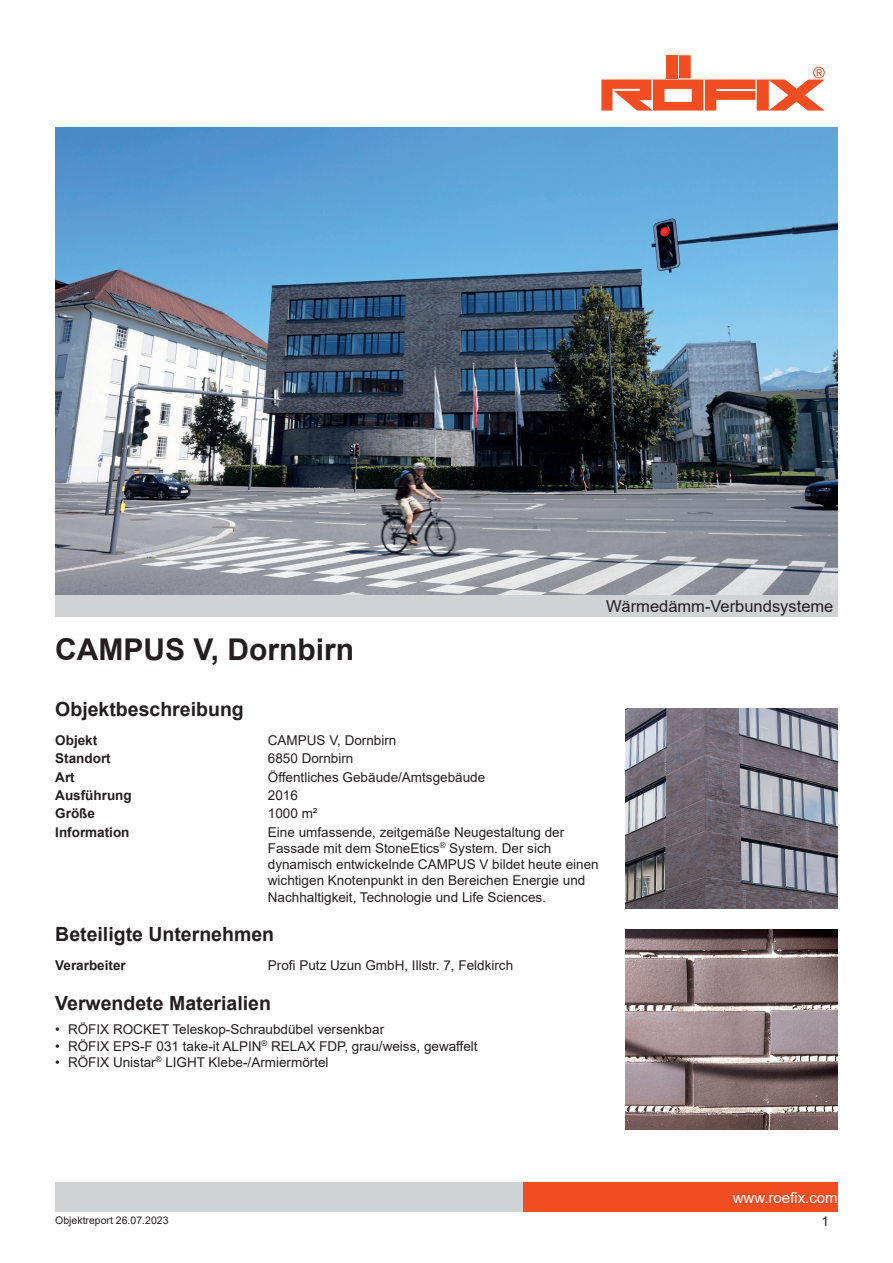
<style>
.page{position:relative;width:893px;height:1263px;background:#fff}
.page>*{position:absolute;margin:0;border:0;box-sizing:border-box;transform-origin:0 0}
.t1{font:700 30px "Arial";color:#231f20}
.t2{font:700 19.5px "Arial";color:#231f20}
.t3{font:16.5px "Arial";color:#231f20}
.t4{font:15px "Arial";color:#fff}
.t5{font:13.5px/16.2px "Arial";color:#231f20}
.t6{font:700 13.5px "Arial";color:#231f20}
.t7{font:10.5px "Arial";color:#231f20}
</style>
<div class="page">
<div style="left:523px;top:1182px;width:315px;height:30px;background:#f04d22"></div>
<div style="left:55px;top:1182px;width:468px;height:30px;background:#d1d2d4"></div>
<div style="left:679px;top:55px;width:12px;height:23px;background:#f04d22"></div>
<div style="left:666px;top:55px;width:11px;height:23px;background:#f04d22"></div>
<svg style="left:601px;top:67px;width:224px;height:44px"></svg>
<img style="left:55px;top:128px;width:783px;height:467px">
<div style="left:55px;top:595px;width:783px;height:22px;background:#d1d2d4"></div>
<img style="left:625px;top:709px;width:213px;height:199px">
<img style="left:625px;top:930px;width:213px;height:199px">
<p class="t3" style="left:606px;top:595px;width:229px">Wärmedämm-Verbundsysteme</p>
<h1 class="t1" style="left:55px;top:628px;width:300px">CAMPUS V, Dornbirn</h1>
<h2 class="t2" style="left:55px;top:696px;width:190px">Objektbeschreibung</h2>
<p class="t6" style="left:55px;top:731px;width:44px">Objekt</p>
<p class="t5" style="left:268px;top:732px;width:130px">CAMPUS V, Dornbirn</p>
<p class="t6" style="left:55px;top:749px;width:57px">Standort</p>
<p class="t5" style="left:268px;top:750px;width:87px">6850 Dornbirn</p>
<p class="t6" style="left:55px;top:767px;width:21px">Art</p>
<p class="t5" style="left:268px;top:769px;width:219px">Öffentliches Gebäude/Amtsgebäude</p>
<p class="t6" style="left:55px;top:786px;width:78px">Ausführung</p>
<p class="t5" style="left:268px;top:787px;width:32px">2016</p>
<p class="t6" style="left:55px;top:804px;width:41px">Größe</p>
<p class="t5" style="left:268px;top:805px;width:51px">1000 m²</p>
<p class="t6" style="left:55px;top:822px;width:76px">Information</p>
<p class="t5" style="left:268px;top:824px;width:332px">Eine umfassende, zeitgemäße Neugestaltung der Fassade mit dem StoneEtics<sup>®</sup> System. Der sich dynamisch entwickelnde CAMPUS V bildet heute einen wichtigen Knotenpunkt in den Bereichen Energie und Nachhaltigkeit, Technologie und Life Sciences.</p>
<h2 class="t2" style="left:55px;top:921px;width:220px">Beteiligte Unternehmen</h2>
<p class="t6" style="left:55px;top:956px;width:72px">Verarbeiter</p>
<p class="t5" style="left:268px;top:957px;width:247px">Profi Putz Uzun GmbH, Illstr. 7, Feldkirch</p>
<h2 class="t2" style="left:55px;top:989px;width:217px">Verwendete Materialien</h2>
<p class="t5" style="left:55px;top:1021px;width:330px">• RÖFIX ROCKET Teleskop-Schraubdübel versenkbar</p>
<p class="t5" style="left:55px;top:1038px;width:424px">• RÖFIX EPS-F 031 take-it ALPIN<sup>®</sup> RELAX FDP, grau/weiss, gewaffelt</p>
<p class="t5" style="left:55px;top:1054px;width:275px">• RÖFIX Unistar<sup>®</sup> LIGHT Klebe-/Armiermörtel</p>
<p class="t7" style="left:55px;top:1213px;width:115px">Objektreport 26.07.2023</p>
<p class="t4" style="left:733px;top:1187px;width:107px">www.roefix.com</p>
<p class="t5" style="left:821px;top:1213px;width:9px">1</p>
</div>
